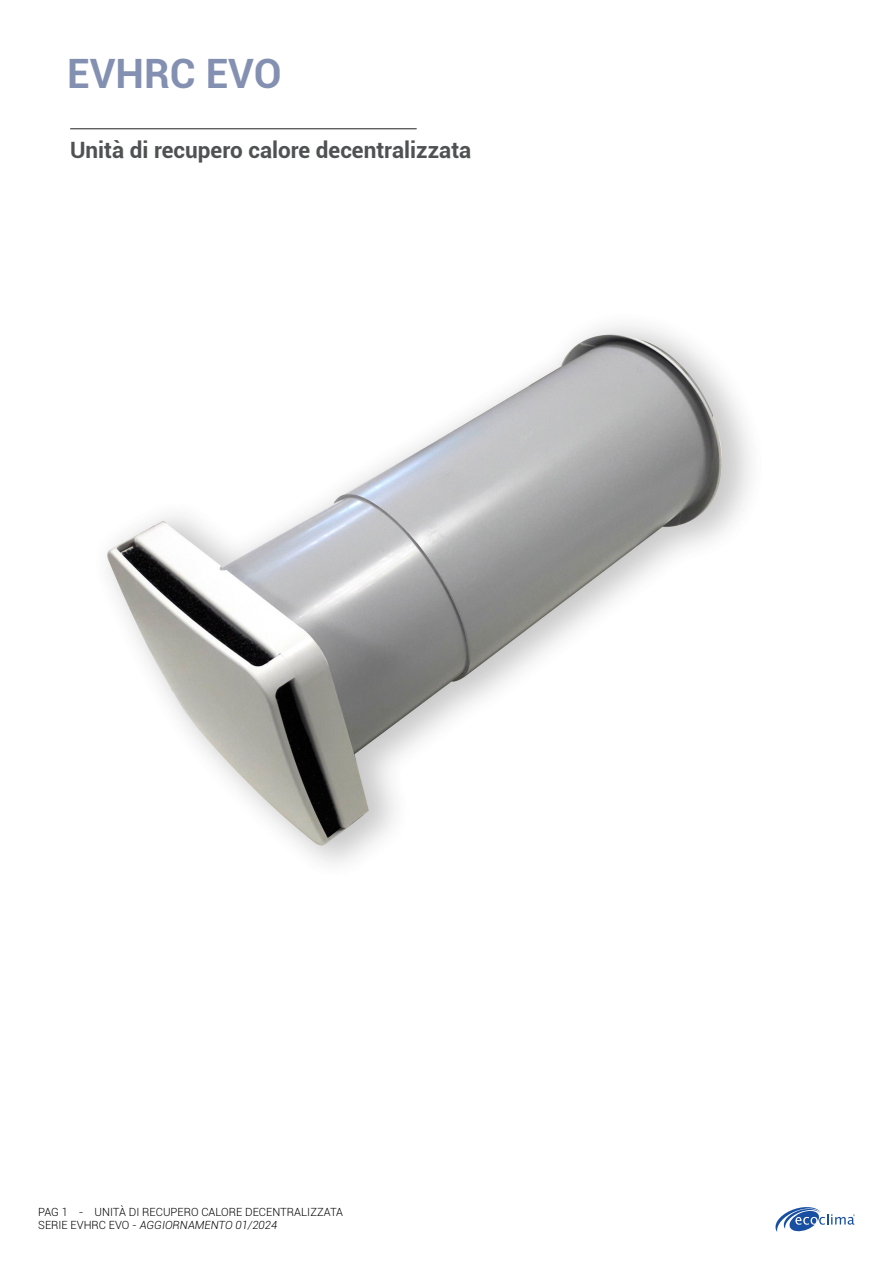
<style>
.page{position:relative;width:893px;height:1263px;background:#fff}
.page>*{position:absolute;margin:0;border:0;box-sizing:border-box;transform-origin:0 0}
.Titolo{font:700 40.5px "Roboto";color:#8490b1}
.t1{font:700 22.5px "Roboto";color:#4f5152}
.t2{font:300 11.25px/13.5px "Roboto";color:#000001}
.s1{font-style:italic}
</style>
<div class="page">
<svg style="left:775px;top:1207px;width:80px;height:25px"></svg>
<img style="left:107px;top:325px;width:644px;height:538px">
<hr style="left:71px;top:128px;width:345px;height:1px;background:#231f20">
<p class="Titolo" style="left:67px;top:46px;width:216px">EVHRC EVO</p>
<p class="t1" style="left:70px;top:134px;width:403px">Unità di recupero calore decentralizzata</p>
<p class="t2" style="left:38px;top:1204px;width:306px">PAG 1 - UNITÀ DI RECUPERO CALORE DECENTRALIZZATA<br>SERIE EVHRC EVO - <span class="s1">AGGIORNAMENTO 01/2024</span></p>
</div>
